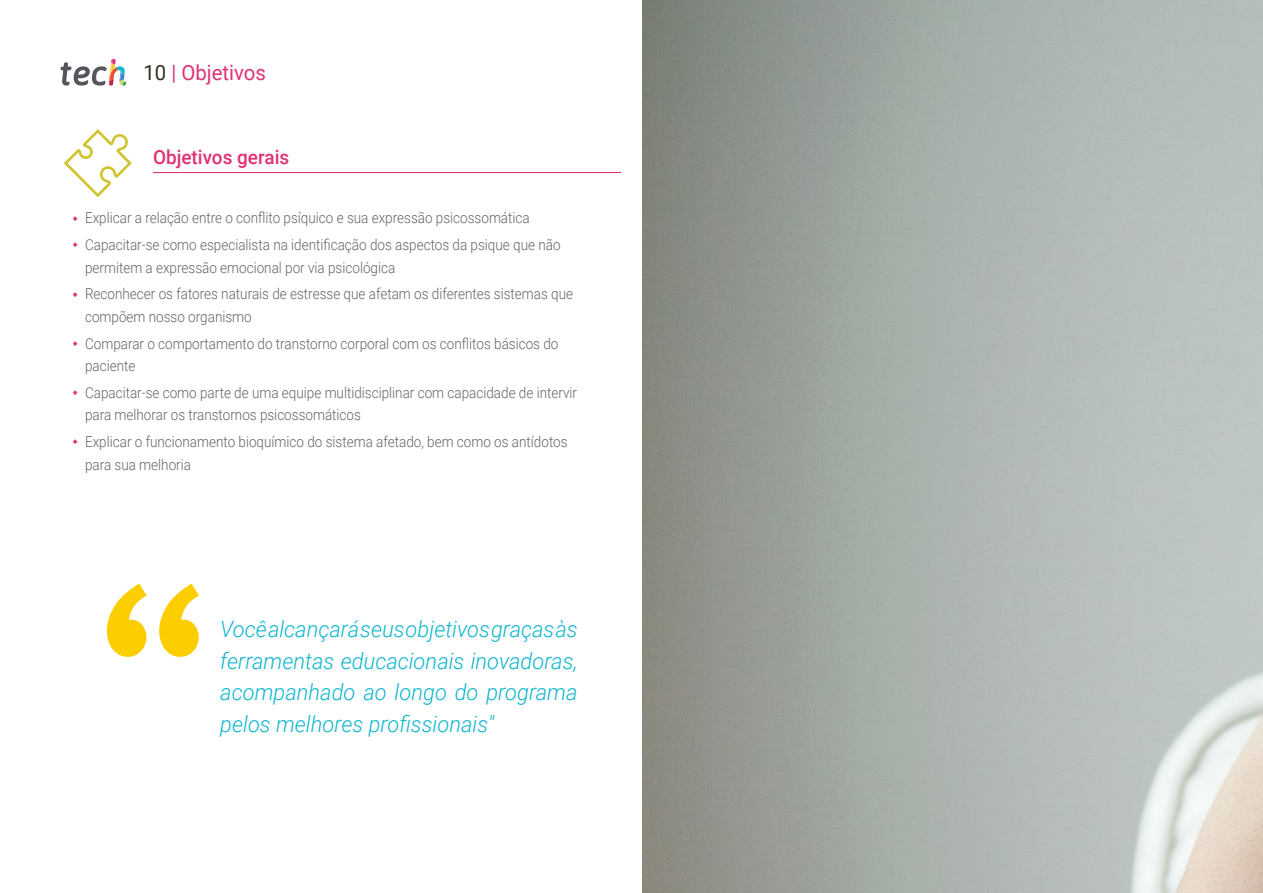
<style>
.page{position:relative;width:1263px;height:893px;background:#fff}
.page>*{position:absolute;margin:0;border:0;box-sizing:border-box;transform-origin:0 0}
.t1{font:italic 300 22.5px/31.5px "Roboto";color:#0fb6cf;text-align:justify}
.t2{font:21px "Roboto";color:#df3174}
.t3{font:500 19.5px "Roboto";color:#df3174}
.t4{font:300 15px/26.7px "Roboto";color:#61646a;scale:.9 1}
.s1{color:#312e20}
</style>
<div class="page">
<hr style="left:153px;top:172px;width:468px;height:1px;background:#df3174">
<svg style="left:64px;top:129px;width:68px;height:68px"></svg>
<svg style="left:107px;top:584px;width:92px;height:73px"></svg>
<img style="left:642px;top:0;width:621px;height:893px">
<svg style="left:61px;top:59px;width:65px;height:27px"></svg>
<h2 class="t2" style="left:144px;top:57px;width:124px"><span class="s1">10</span> | Objetivos</h2>
<h3 class="t3" style="left:153px;top:144px;width:138px">Objetivos gerais</h3>
<p class="t4" style="left:85px;top:204px;width:530px">Explicar a relação entre o conflito psíquico e sua expressão psicossomática<br>Capacitar-se como especialista na identificação dos aspectos da psique que não</p>
<p class="t4" style="left:85px;top:253px;width:544px">permitem a expressão emocional por via psicológica<br>Reconhecer os fatores naturais de estresse que afetam os diferentes sistemas que</p>
<p class="t4" style="left:85px;top:303px;width:527px">compõem nosso organismo<br>Comparar o comportamento do transtorno corporal com os conflitos básicos do</p>
<p class="t4" style="left:85px;top:352px;width:548px">paciente<br>Capacitar-se como parte de uma equipe multidisciplinar com capacidade de intervir</p>
<p class="t4" style="left:85px;top:401px;width:538px">para melhorar os transtornos psicossomáticos<br>Explicar o funcionamento bioquímico do sistema afetado, bem como os antídotos</p>
<p class="t4" style="left:85px;top:450px;width:119px">para sua melhoria</p>
<h1 class="t1" style="left:220px;top:612px;width:359px">Você alcançará seus objetivos graças às ferramentas educacionais inovadoras, acompanhado ao longo do programa pelos melhores profissionais"</h1>
</div>
